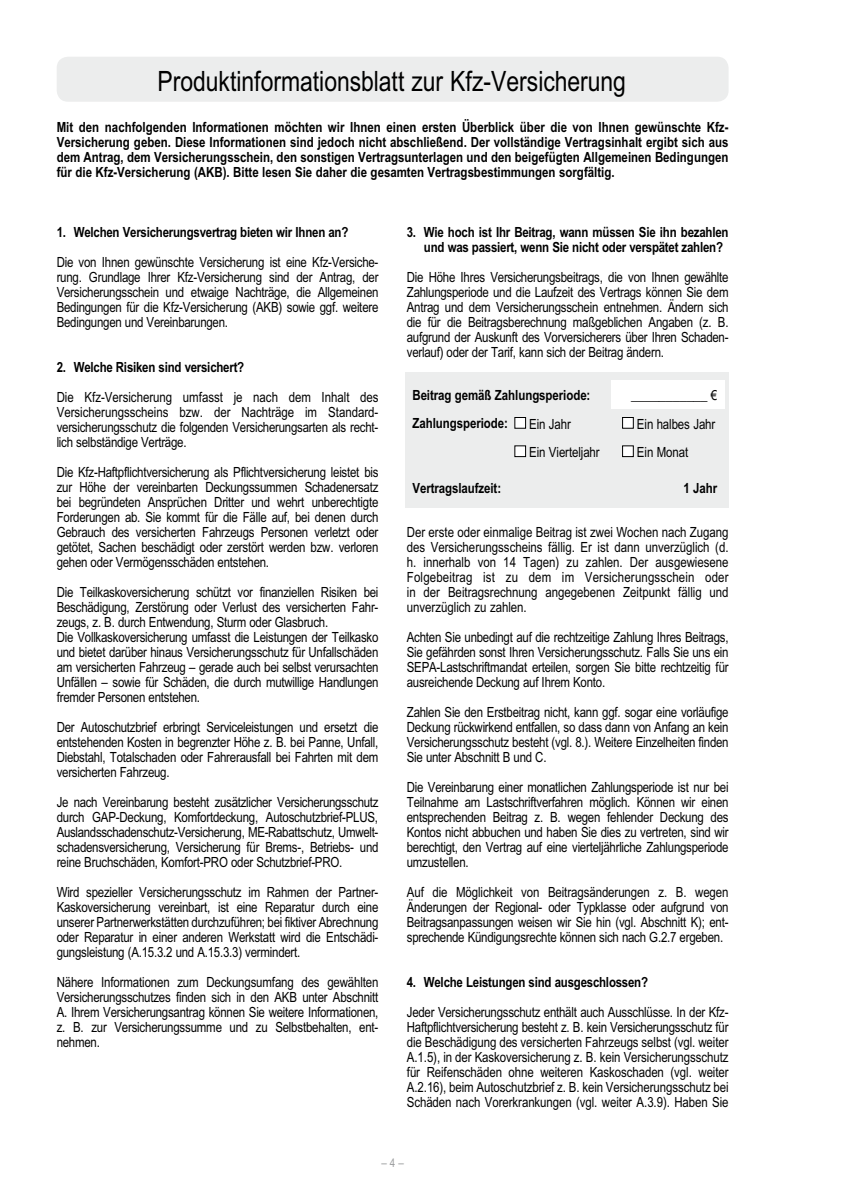
<style>
.page{position:relative;width:842px;height:1191px;background:#fff}
.page>*{position:absolute;margin:0;border:0;box-sizing:border-box;transform-origin:0 0}
.t1{font:28px "Arial Narrow";color:#000}
.t2{font:14px/15px "Arial Narrow";letter-spacing:-.015em;color:#000;text-align:justify}
.t3{font:700 14px/15px "Arial Narrow";letter-spacing:-.015em;color:#000;text-align:justify}
.t4{font:12px "Arial Narrow";color:#9c9e9f}
.s1{font-style:inherit}
</style>
<div class="page">
<div style="left:57px;top:57px;width:672px;height:45px;background:#eceded;border-radius:11px"></div>
<div style="left:405px;top:372px;width:324px;height:135px;background:#eceded"></div>
<div style="left:612px;top:380px;width:113px;height:28px;background:#fff"></div>
<div style="left:514px;top:417px;width:12px;height:11px;background:#fff;border:1px solid #000"></div>
<div style="left:622px;top:417px;width:12px;height:11px;background:#fff;border:1px solid #000"></div>
<div style="left:514px;top:445px;width:12px;height:12px;background:#fff;border:1px solid #000"></div>
<div style="left:622px;top:445px;width:12px;height:12px;background:#fff;border:1px solid #000"></div>
<h1 class="t1" style="left:158px;top:65px;width:470px">Produktinformationsblatt zur Kfz-Versicherung</h1>
<p class="t3" style="left:57px;top:119px;width:673px">Mit den nachfolgenden Informationen möchten wir Ihnen einen ersten Überblick über die von Ihnen gewünschte Kfz-Versicherung geben. Diese Informationen sind jedoch nicht abschließend. Der vollständige Vertragsinhalt ergibt sich aus dem Antrag, dem Versicherungsschein, den sonstigen Vertragsunterlagen und den beigefügten Allgemeinen Bedingungen für die Kfz-Versicherung (AKB). Bitte lesen Sie daher die gesamten Vertragsbestimmungen sorgfältig.</p>
<p class="t3" style="left:57px;top:224px;width:293px">1. Welchen Versicherungsvertrag bieten wir Ihnen an?</p>
<p class="t2" style="left:57px;top:254px;width:323px">Die von Ihnen gewünschte Versicherung ist eine Kfz-Versiche&shy;rung. Grundlage Ihrer Kfz-Versicherung sind der Antrag, der Versicherungsschein und etwaige Nachträge, die Allgemeinen Bedingungen für die Kfz-Versicherung (AKB) sowie ggf. weitere Bedingungen und Vereinbarungen.</p>
<p class="t3" style="left:57px;top:359px;width:189px">2. Welche Risiken sind versichert?</p>
<p class="t2" style="left:57px;top:389px;width:323px">Die Kfz-Versicherung umfasst je nach dem Inhalt des Versicherungsscheins bzw. der Nachträge im Standard&shy;versicherungsschutz die folgenden Versicherungsarten als recht&shy;lich selbständige Verträge.</p>
<p class="t2" style="left:57px;top:464px;width:323px">Die Kfz-Haftpflichtversicherung als Pflichtversicherung leistet bis zur Höhe der vereinbarten Deckungssummen Schadenersatz bei begründeten Ansprüchen Dritter und wehrt unberechtigte Forderungen ab. Sie kommt für die Fälle auf, bei denen durch Gebrauch des versicherten Fahrzeugs Personen verletzt oder getötet, Sachen beschädigt oder zerstört werden bzw. verloren gehen oder Vermögensschäden entstehen.</p>
<p class="t2" style="left:57px;top:584px;width:323px;text-align:left">Die Teilkaskoversicherung schützt vor finanziellen Risiken bei Beschädigung, Zerstörung oder Verlust des versicherten Fahr&shy;zeugs, z. B. durch Entwendung, Sturm oder Glasbruch.<br>Die Vollkaskoversicherung umfasst die Leistungen der Teilkasko und bietet darüber hinaus Versicherungsschutz für Unfallschäden am versicherten Fahrzeug – gerade auch bei selbst verursachten Unfällen – sowie für Schäden, die durch mutwillige Handlungen fremder Personen entstehen.</p>
<p class="t2" style="left:57px;top:719px;width:323px">Der Autoschutzbrief erbringt Serviceleistungen und ersetzt die entstehenden Kosten in begrenzter Höhe z. B. bei Panne, Unfall, Diebstahl, Totalschaden oder Fahrerausfall bei Fahrten mit dem versicherten Fahrzeug.</p>
<p class="t2" style="left:57px;top:794px;width:323px;text-align:left">Je nach Vereinbarung besteht zusätzlicher Versicherungsschutz durch GAP-Deckung, Komfortdeckung, Autoschutzbrief-PLUS, Auslandsschadenschutz-Versicherung, ME-Rabattschutz, Umwelt--- schadensversicherung, Versicherung für Brems-, Betriebs- und reine Bruchschäden, Komfort-PRO oder Schutzbrief-PRO.</p>
<p class="t2" style="left:57px;top:884px;width:323px">Wird spezieller Versicherungsschutz im Rahmen der Partner-Kaskoversicherung vereinbart, ist eine Reparatur durch eine unserer Partnerwerkstätten durchzuführen; bei fiktiver Abrechnung oder Reparatur in einer anderen Werkstatt wird die Entschädi&shy;gungsleistung (A.15.3.2 und A.15.3.3) vermindert.</p>
<p class="t2" style="left:57px;top:974px;width:323px">Nähere Informationen zum Deckungsumfang des gewählten Versicherungsschutzes finden sich in den AKB unter Abschnitt A. Ihrem Versicherungsantrag können Sie weitere Informationen, z. B. zur Versicherungssumme und zu Selbstbehalten, ent&shy;nehmen.</p>
<p class="t3" style="left:424px;top:224px;width:306px;text-indent:-17px">3. Wie hoch ist Ihr Beitrag, wann müssen Sie ihn bezahlen und was passiert, wenn Sie nicht oder verspätet zahlen?</p>
<p class="t2" style="left:407px;top:269px;width:323px">Die Höhe Ihres Versicherungsbeitrags, die von Ihnen gewählte Zahlungsperiode und die Laufzeit des Vertrags können Sie dem Antrag und dem Versicherungsschein entnehmen. Ändern sich die für die Beitragsberechnung maßgeblichen Angaben (z. B. aufgrund der Auskunft des Vorversicherers über Ihren Schaden&shy;verlauf) oder der Tarif, kann sich der Beitrag ändern.</p>
<p class="t3" style="left:412px;top:387px;width:179px">Beitrag gemäß Zahlungsperiode:</p>
<p class="t2" style="left:631px;top:387px;width:88px">___________ <span class="s1">€</span></p>
<p class="t3" style="left:412px;top:415px;width:97px">Zahlungsperiode:</p>
<p class="t2" style="left:529px;top:416px;width:43px">Ein Jahr</p>
<p class="t2" style="left:637px;top:416px;width:80px">Ein halbes Jahr</p>
<p class="t2" style="left:529px;top:444px;width:72px">Ein Vierteljahr</p>
<p class="t2" style="left:637px;top:444px;width:53px">Ein Monat</p>
<p class="t3" style="left:412px;top:480px;width:90px">Vertragslaufzeit:</p>
<p class="t3" style="left:684px;top:480px;width:35px">1 Jahr</p>
<p class="t2" style="left:407px;top:524px;width:323px">Der erste oder einmalige Beitrag ist zwei Wochen nach Zugang des Versicherungsscheins fällig. Er ist dann unverzüglich (d. h. innerhalb von 14 Tagen) zu zahlen. Der ausgewiesene Folgebeitrag ist zu dem im Versicherungsschein oder in der Beitragsrechnung angegebenen Zeitpunkt fällig und unverzüglich zu zahlen.</p>
<p class="t2" style="left:407px;top:629px;width:323px">Achten Sie unbedingt auf die rechtzeitige Zahlung Ihres Beitrags, Sie gefährden sonst Ihren Versicherungsschutz. Falls Sie uns ein SEPA-Lastschriftmandat erteilen, sorgen Sie bitte rechtzeitig für ausreichende Deckung auf Ihrem Konto.</p>
<p class="t2" style="left:407px;top:704px;width:323px">Zahlen Sie den Erstbeitrag nicht, kann ggf. sogar eine vorläufige Deckung rückwirkend entfallen, so dass dann von Anfang an kein Versicherungsschutz besteht (vgl. 8.). Weitere Einzelheiten finden Sie unter Abschnitt B und C.</p>
<p class="t2" style="left:407px;top:779px;width:323px">Die Vereinbarung einer monatlichen Zahlungsperiode ist nur bei Teilnahme am Lastschriftverfahren möglich. Können wir einen entsprechenden Beitrag z. B. wegen fehlender Deckung des Kontos nicht abbuchen und haben Sie dies zu vertreten, sind wir berechtigt, den Vertrag auf eine vierteljährliche Zahlungsperiode umzustellen.</p>
<p class="t2" style="left:407px;top:884px;width:323px">Auf die Möglichkeit von Beitragsänderungen z. B. wegen Änderungen der Regional- oder Typklasse oder aufgrund von Beitragsanpassungen weisen wir Sie hin (vgl. Abschnitt K); ent&shy;sprechende Kündigungsrechte können sich nach G.2.7 ergeben.</p>
<p class="t3" style="left:407px;top:974px;width:243px">4. Welche Leistungen sind ausgeschlossen?</p>
<p class="t2" style="left:407px;top:1004px;width:323px">Jeder Versicherungsschutz enthält auch Ausschlüsse. In der Kfz-Haftpflichtversicherung besteht z. B. kein Versicherungsschutz für die Beschädigung des versicherten Fahrzeugs selbst (vgl. weiter A.1.5), in der Kaskoversicherung z. B. kein Versicherungsschutz für Reifenschäden ohne weiteren Kaskoschaden (vgl. weiter A.2.16), beim Autoschutzbrief z. B. kein Versicherungsschutz bei Schäden nach Vorerkrankungen (vgl. weiter A.3.9). Haben Sie</p>
<p class="t4" style="left:381px;top:1155px;width:24px">– 4 –</p>
</div>
